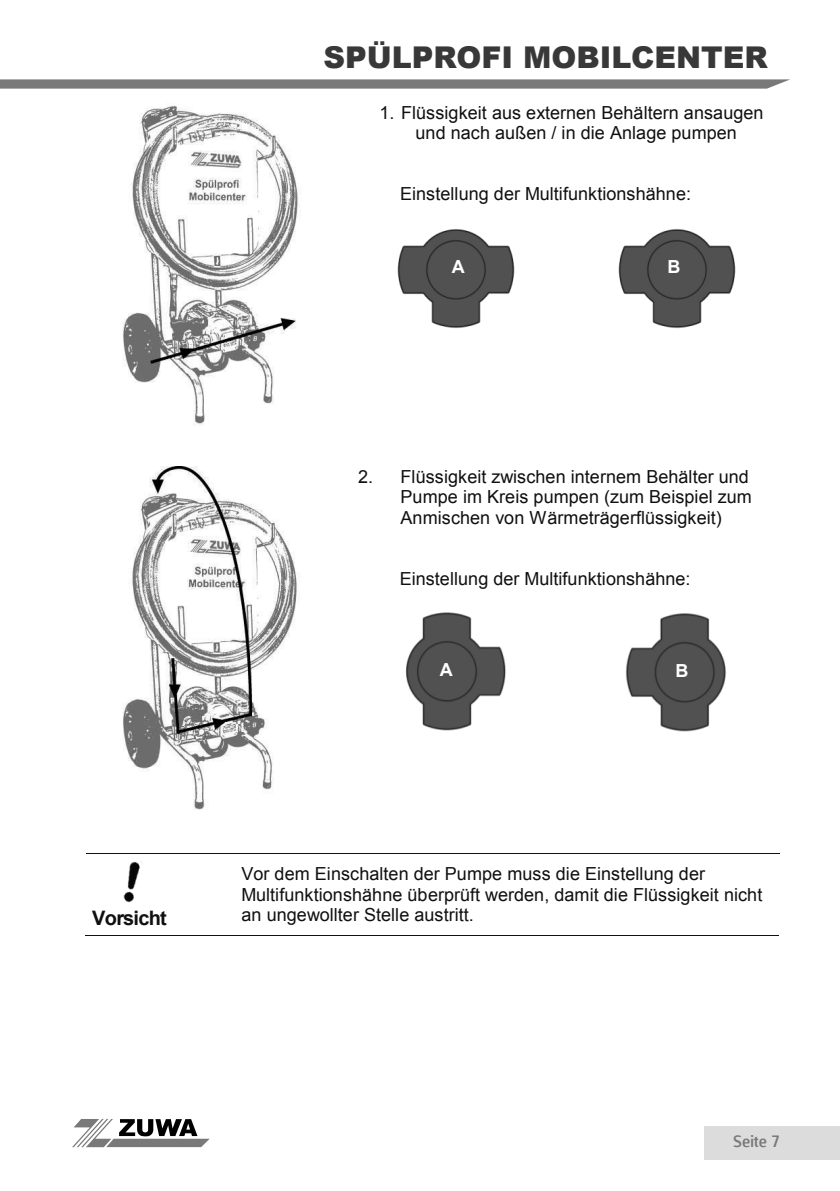
<style>
.page{position:relative;width:840px;height:1191px;background:#fff}
.page>*{position:absolute;margin:0;border:0;box-sizing:border-box;transform-origin:0 0}
.t1{font:900 30px "Arial";color:#383838}
.t2{font:20px "Arial";color:#101010}
.t3{font:700 20px "Arial";letter-spacing:-.04em;color:#101010}
.t4{font:18px/20.4px "Arial";letter-spacing:.005em;color:#101010}
.t5{font:700 18px "Arial";color:#fff}
.t6{font:16px "Designosaur";color:#797979}
</style>
<div class="page">
<div style="left:703px;top:1126px;width:136px;height:33px;background:#dcdcdc"></div>
<svg style="left:72px;top:1119px;width:137px;height:28px"></svg>
<svg style="left:0;top:79px;width:789px;height:10px;background:#848484"></svg>
<img style="left:123px;top:106px;width:175px;height:319px">
<img style="left:397px;top:229px;width:118px;height:99px">
<img style="left:618px;top:229px;width:118px;height:99px">
<img style="left:122px;top:466px;width:177px;height:344px">
<img style="left:405px;top:612px;width:101px;height:119px">
<img style="left:625px;top:613px;width:101px;height:119px">
<img style="left:123px;top:861px;width:20px;height:42px">
<hr style="left:86px;top:853px;width:93px;height:1px;background:#101010">
<hr style="left:180px;top:853px;width:598px;height:1px;background:#101010">
<hr style="left:85px;top:935px;width:94px;height:1px;background:#101010">
<hr style="left:178px;top:935px;width:600px;height:1px;background:#101010">
<h1 class="t1" style="left:323px;top:35px;width:445px">SPÜLPROFI MOBILCENTER</h1>
<p class="t2" style="left:509px;top:53px;width:264px">SPÜLPROFI MOBILCENTER</p>
<p class="t4" style="left:379px;top:102px;width:385px;text-align:center">1. Flüssigkeit aus externen Behältern ansaugen und nach außen / in die Anlage pumpen</p>
<p class="t4" style="left:400px;top:184px;width:292px">Einstellung der Multifunktionshähne:</p>
<p class="t5" style="left:451px;top:255px;width:14px">A</p>
<p class="t5" style="left:667px;top:255px;width:14px">B</p>
<p class="t4" style="left:400px;top:466px;width:352px;text-indent:-42px">2. Flüssigkeit zwischen internem Behälter und<br>Pumpe im Kreis pumpen (zum Beispiel zum<br>Anmischen von Wärmeträgerflüssigkeit)</p>
<p class="t4" style="left:399px;top:568px;width:292px">Einstellung der Multifunktionshähne:</p>
<p class="t5" style="left:439px;top:657px;width:14px">A</p>
<p class="t5" style="left:675px;top:659px;width:14px">B</p>
<p class="t3" style="left:92px;top:904px;width:76px">Vorsicht</p>
<p class="t4" style="left:241px;top:864px;width:522px">Vor dem Einschalten der Pumpe muss die Einstellung der<br>Multifunktionshähne überprüft werden, damit die Flüssigkeit nicht an ungewollter Stelle austritt.</p>
<p class="t6" style="left:732px;top:1127px;width:48px">Seite 7</p>
</div>
